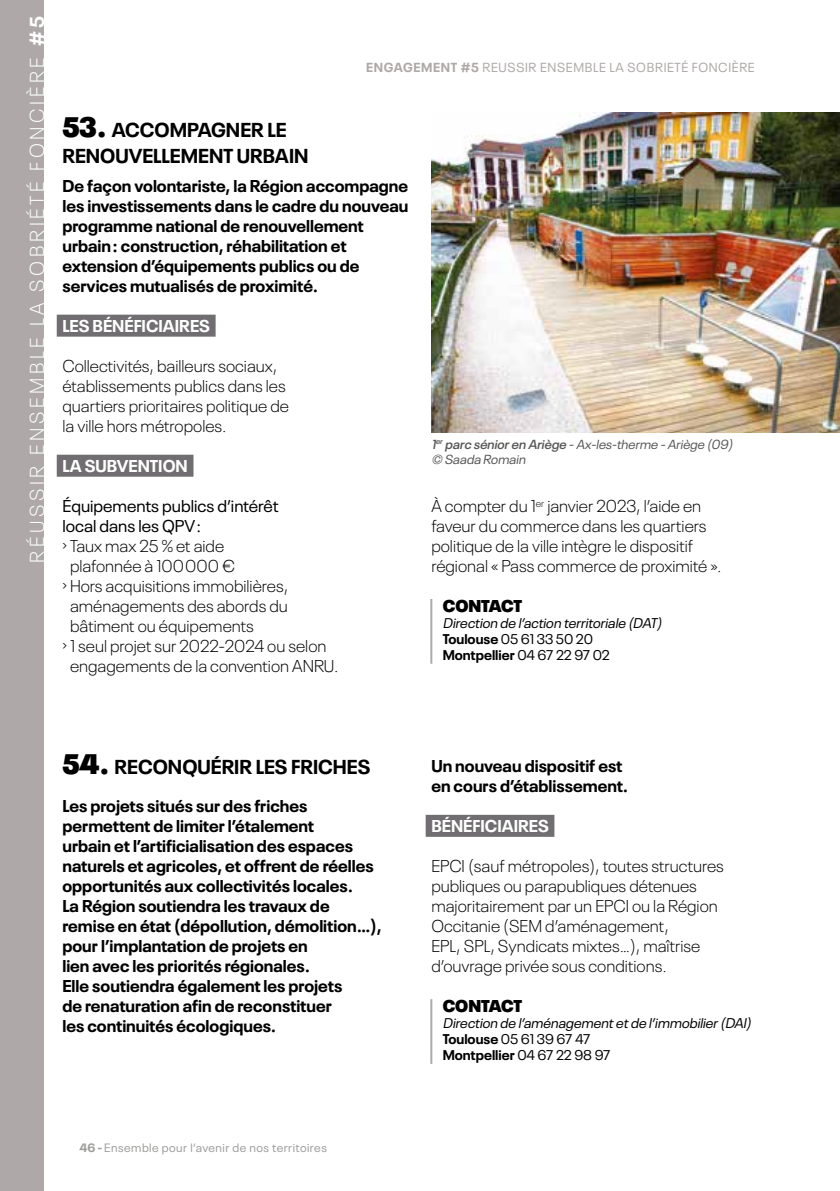
<style>
.page{position:relative;width:840px;height:1191px;background:#fff}
.page>*{position:absolute;margin:0;border:0;box-sizing:border-box;transform-origin:0 0}
.t1{font:700 20px/26px "Neue Plak";color:#000}
.t2{font:300 20px "Neue Plak";letter-spacing:.18em;color:#fff}
.t3{font:700 17px/20px "Neue Plak";color:#000}
.t4{font:300 17px/20px "Neue Plak";color:#000}
.t5{font:17px/20px "Neue Plak";color:#000}
.t6{font:700 17px "Neue Plak";color:#fff}
.t7{font:900 17px "Neue Plak";letter-spacing:-.005em;color:#000}
.t8{font:italic 14px/16px "Neue Plak";color:#000}
.t9{font:italic 13px/15px "Neue Plak";color:#575756}
.t10{font:13px "Neue Plak";letter-spacing:.05em;color:#aea8a8}
.t11{font:12px "Neue Plak";letter-spacing:.04em;color:#9d9d9c}
.s1{font-weight:700}
.s2{font-weight:900;font-size:28px}
.s3{font-weight:600}
.s4{font-weight:700;font-style:normal}
.s5{font-style:normal}
</style>
<div class="page">
<div style="left:0;top:0;width:44px;height:1191px;background:#aea8a8"></div>
<hr style="left:430px;top:599px;width:2px;height:64px;background:#aea8a8">
<div style="left:57px;top:315px;width:158px;height:22px;background:#706e70"></div>
<div style="left:57px;top:455px;width:136px;height:22px;background:#706e70"></div>
<img style="left:431px;top:112px;width:408px;height:320px">
<div style="left:425px;top:815px;width:129px;height:22px;background:#706e70"></div>
<hr style="left:430px;top:999px;width:2px;height:64px;background:#aea8a8">
<p class="t2" style="left:22px;top:563px;width:548px;rotate:-90deg">RÉUSSIR ENSEMBLE LA SOBRIÉTÉ FONCIÈRE <span class="s1">#5</span></p>
<p class="t10" style="left:366px;top:57px;width:390px"><span class="s1">ENGAGEMENT #5</span> REUSSIR ENSEMBLE LA SOBRIETÉ FONCIÈRE</p>
<p class="t1" style="left:62px;top:115px;width:247px"><span class="s2">53.</span> ACCOMPAGNER LE<br>RENOUVELLEMENT URBAIN</p>
<p class="t3" style="left:62px;top:174px;width:347px">De façon volontariste, la Région accompagne les investissements dans le cadre du nouveau programme national de renouvellement urbain : construction, réhabilitation et extension d’équipements publics ou de services mutualisés de proximité.</p>
<p class="t6" style="left:62px;top:312px;width:149px">LES BÉNÉFICIAIRES</p>
<p class="t4" style="left:62px;top:355px;width:228px">Collectivités, bailleurs sociaux, établissements publics dans les quartiers prioritaires politique de la ville hors métropoles.</p>
<p class="t6" style="left:62px;top:452px;width:127px">LA SUBVENTION</p>
<p class="t5" style="left:62px;top:494px;width:217px">Équipements publics d’intérêt local dans les QPV :</p>
<p class="t4" style="left:62px;top:534px;width:163px">› Taux max 25 % et aide</p>
<p class="t4" style="left:70px;top:554px;width:166px">plafonnée à 100 000 €</p>
<p class="t4" style="left:62px;top:574px;width:227px">› Hors acquisitions immobilières,</p>
<p class="t4" style="left:70px;top:594px;width:219px">aménagements des abords du</p>
<p class="t4" style="left:70px;top:614px;width:185px">bâtiment ou équipements</p>
<p class="t4" style="left:62px;top:634px;width:265px">› 1 seul projet sur 2022-2024 ou selon</p>
<p class="t4" style="left:70px;top:654px;width:270px">engagements de la convention ANRU.</p>
<p class="t9" style="left:431px;top:435px;width:306px"><span class="s3">1</span><sup>er</sup> <span class="s3">parc sénioren Ariège</span> -Ax-les-therme -Ariège (09) © Saada Romain</p>
<p class="t4" style="left:431px;top:495px;width:291px">À compter du 1<sup>er</sup> janvier 2023, l’aide en faveur du commerce dans les quartiers politique de la ville intègre le dispositif régional « Pass commerce de proximité ».</p>
<p class="t7" style="left:442px;top:592px;width:81px">CONTACT</p>
<p class="t8" style="left:442px;top:614px;width:224px">Direction de l’action territoriale (DAT)<br><span class="s4">Toulouse</span> <span class="s5">05 61 33 50 20<br></span><span class="s4">Montpellier</span> <span class="s5">04 67 22 97 02</span></p>
<p class="t1" style="left:62px;top:751px;width:309px"><span class="s2">54.</span> RECONQUÉRIR LES FRICHES</p>
<p class="t3" style="left:62px;top:794px;width:320px">Les projets situés sur des friches permettent de limiter l’étalement<br>urbain et l’artificialisation des espaces naturels et agricoles, et offrent de réelles opportunités aux collectivités locales.<br>La Région soutiendra les travaux de remise en état (dépollution, démolition…), pour l’implantation de projets en<br>lien avec les priorités régionales.<br>Elle soutiendra également les projets<br>de renaturation afin de reconstituer<br>les continuités écologiques.</p>
<p class="t3" style="left:431px;top:754px;width:198px">Un nouveau dispositif est en cours d’établissement.</p>
<p class="t6" style="left:431px;top:812px;width:119px">BÉNÉFICIAIRES</p>
<p class="t4" style="left:431px;top:855px;width:294px">EPCI (sauf métropoles), toutes structures publiques ou parapubliques détenues majoritairement par un EPCI ou la Région Occitanie (SEM d’aménagement,<br>EPL, SPL, Syndicats mixtes…), maîtrise d’ouvrage privée sous conditions.</p>
<p class="t7" style="left:442px;top:992px;width:81px">CONTACT</p>
<p class="t8" style="left:442px;top:1014px;width:313px">Direction de l’aménagementetde l’immobilier(DAI)<br><span class="s4">Toulouse</span> <span class="s5">05 61 39 67 47<br></span><span class="s4">Montpellier</span> <span class="s5">04 67 22 98 97</span></p>
<p class="t11" style="left:79px;top:1139px;width:249px"><span class="s1">46 -</span> Ensemble pour l’avenir de nos territoires</p>
</div>
